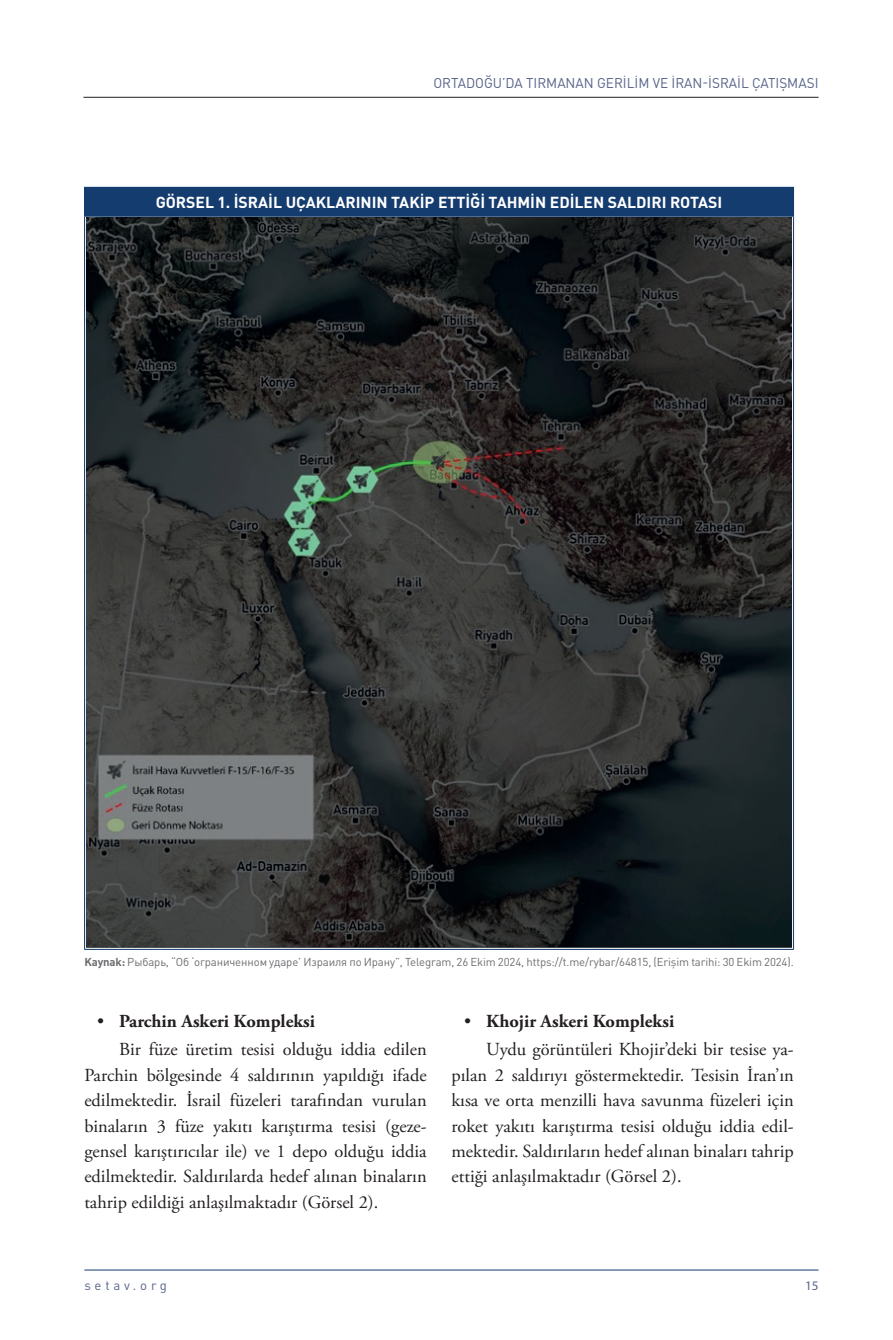
<style>
.page{position:relative;width:893px;height:1340px;background:#fff}
.page>*{position:absolute;margin:0;border:0;box-sizing:border-box;transform-origin:0 0}
.t1{font:18.38px/25.4px "Adobe Garamond Pro";color:#231f20}
.t2{font:700 15.75px "DIN Pro";color:#fff}
.t3{font:14px "DIN Pro";color:#57638a}
.t4{font:13.12px "DIN Pro";letter-spacing:.29em;color:#57638a}
.t5{font:13.12px "Myriad Pro";color:#57638a}
.t6{font:11.38px "DIN Pro";letter-spacing:-.01em;color:#6c6d70}
.s1{font-weight:700}
</style>
<div class="page">
<hr style="left:84px;top:1269px;width:735px;height:1px;background:#153c6e">
<hr style="left:83px;top:97px;width:736px;height:1px;background:#231f20">
<div style="left:85px;top:187px;width:708px;height:29px;background:#153c6e"></div>
<hr style="left:84px;top:216px;width:1px;height:733px;background:#153c6e">
<hr style="left:793px;top:216px;width:1px;height:733px;background:#153c6e">
<hr style="left:84px;top:949px;width:710px;height:1px;background:#153c6e">
<svg style="left:793px;top:188px;width:1px;height:28px"></svg>
<hr style="left:84px;top:187px;width:710px;height:1px;background:#153c6e">
<svg style="left:84px;top:188px;width:1px;height:28px"></svg>
<hr style="left:84px;top:216px;width:710px;height:1px;background:#153c6e">
<img style="left:86px;top:218px;width:706px;height:729px">
<p class="t3" style="left:433px;top:73px;width:387px">ORTADOĞU’DA TIRMANAN GERİLİM VE İRAN-İSRAİL ÇATIŞMASI</p>
<p class="t2" style="left:156px;top:191px;width:568px">GÖRSEL 1. İSRAİL UÇAKLARININ TAKİP ETTİĞİ TAHMİN EDİLEN SALDIRI ROTASI</p>
<p class="t6" style="left:84px;top:954px;width:711px"><span class="s1">Kaynak:</span> Рыбарь, “Об ‘ограниченном ударе’ Израиля по Ирану”, Telegram, 26 Ekim 2024, https://t.me/rybar/64815, (Erişim tarihi: 30 Ekim 2024).</p>
<p class="t1" style="left:119px;top:1007px;width:309px;line-height:28.9px;text-indent:-22px">• <span class="s1">Parchin Askeri Kompleksi<br></span>Bir füze üretim tesisi olduğu iddia edilen</p>
<p class="t1" style="left:84px;top:1062px;width:344px;text-align:justify">Parchin bölgesinde 4 saldırının yapıldığı ifade edilmektedir. İsrail füzeleri tarafından vurulan binaların 3 füze yakıtı karıştırma tesisi (geze&shy;gensel karıştırıcılar ile) ve 1 depo olduğu iddia edilmektedir. Saldırılarda hedef alınan binaların tahrip edildiği anlaşılmaktadır (Görsel 2).</p>
<p class="t1" style="left:486px;top:1007px;width:309px;line-height:28.9px;text-indent:-22px">• <span class="s1">Khojir Askeri Kompleksi<br></span>Uydu görüntüleri Khojir’deki bir tesise ya-</p>
<p class="t1" style="left:451px;top:1062px;width:344px;text-align:justify">pılan 2 saldırıyı göstermektedir. Tesisin İran’ın kısa ve orta menzilli hava savunma füzeleri için roket yakıtı karıştırma tesisi olduğu iddia edil&shy;mektedir. Saldırıların hedef alınan binaları tahrip ettiği anlaşılmaktadır (Görsel 2).</p>
<p class="t4" style="left:84px;top:1276px;width:84px">setav.org</p>
<p class="t5" style="left:805px;top:1277px;width:15px">15</p>
</div>
